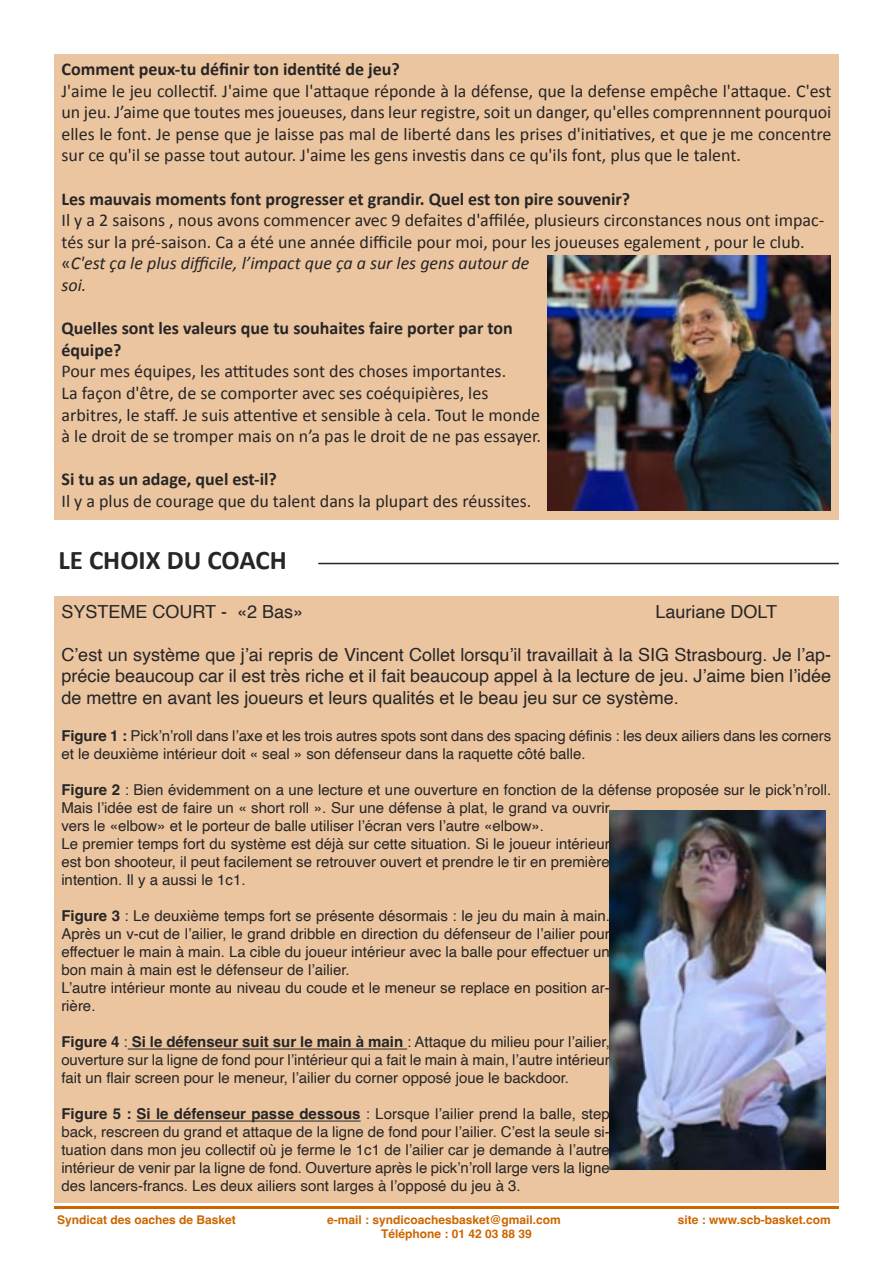
<style>
.page{position:relative;width:893px;height:1263px;background:#fff}
.page>*{position:absolute;margin:0;border:0;box-sizing:border-box;transform-origin:0 0}
.t1{font:700 27px "Calibri";color:#272526}
.t2{font:18px/21.6px "Calibri";color:#272526}
.t3{font:18px/21.6px "Helvetica";color:#272526;text-align:justify}
.t4{font:700 18px/21.6px "Calibri";color:#272526}
.t5{font:15px/18px "Helvetica";color:#272526;text-align:justify}
.t6{font:700 12px "Helvetica";color:#c60}
.s1{font-style:italic}
.s2{font-weight:700}
</style>
<div class="page">
<div style="left:54px;top:597px;width:785px;height:606px;background:#ebc59f"></div>
<hr style="left:128px;top:1048px;width:279px;height:1px;background:#272526">
<hr style="left:137px;top:1120px;width:224px;height:1px;background:#272526">
<hr style="left:54px;top:1206px;width:785px;height:3px;background:#c60">
<hr style="left:318px;top:563px;width:521px;height:1px;background:#272526">
<div style="left:54px;top:54px;width:785px;height:466px;background:#ebc59f"></div>
<img style="left:548px;top:255px;width:283px;height:256px">
<img style="left:610px;top:810px;width:215px;height:359px">
<p class="t4" style="left:62px;top:58px;width:340px">Comment peux-tu définir ton identité de jeu?</p>
<p class="t2" style="left:62px;top:80px;width:771px;text-align:justify">J'aime le jeu collectif. J'aime que l'attaque réponde à la défense, que la defense empêche l'attaque. C'est un jeu. J’aime que toutes mes joueuses, dans leur registre, soit un danger, qu'elles comprennnent pourquoi elles le font. Je pense que je laisse pas mal de liberté dans les prises d'initiatives, et que je me concentre sur ce qu'il se passe tout autour. J'aime les gens investis dans ce qu'ils font, plus que le talent.</p>
<p class="t4" style="left:62px;top:188px;width:570px">Les mauvais moments font progresser et grandir. Quel est ton pire souvenir?</p>
<p class="t2" style="left:62px;top:209px;width:764px">Il y a 2 saisons , nous avons commencer avec 9 defaites d'affilée, plusieurs circonstances nous ont impac&shy;tés sur la pré-saison. Ca a été une année difficile pour moi, pour les joueuses egalement , pour le club. «<span class="s1">C'est ça le plus difficile, l’impact que ça a sur les gens autour de<br>soi.</span></p>
<p class="t4" style="left:62px;top:317px;width:453px">Quelles sont les valeurs que tu souhaites faire porter par ton équipe?</p>
<p class="t2" style="left:62px;top:360px;width:446px">Pour mes équipes, les attitudes sont des choses importantes.<br>La façon d'être, de se comporter avec ses coéquipières, les</p>
<p class="t2" style="left:62px;top:404px;width:481px">arbitres, le staff. Je suis attentive et sensible à cela. Tout le monde à le droit de se tromper mais on n’a pas le droit de ne pas essayer.</p>
<p class="t4" style="left:62px;top:468px;width:217px">Si tu as un adage, quel est-il?</p>
<p class="t2" style="left:62px;top:490px;width:471px">Il y a plus de courage que du talent dans la plupart des réussites.</p>
<p class="t1" style="left:58px;top:543px;width:230px">LE CHOIX DU COACH</p>
<p class="t3" style="left:61px;top:602px;width:243px">SYSTEME COURT - «2 Bas»</p>
<p class="t3" style="left:655px;top:602px;width:123px">Lauriane DOLT</p>
<p class="t3" style="left:61px;top:645px;width:771px">C’est un système que j’ai repris de Vincent Collet lorsqu’il travaillait à la SIG Strasbourg. Je l’ap&shy;précie beaucoup car il est très riche et il fait beaucoup appel à la lecture de jeu. J’aime bien l’idée de mettre en avant les joueurs et leurs qualités et le beau jeu sur ce système.</p>
<p class="t5" style="left:61px;top:728px;width:771px"><span class="s2">Figure 1 :</span> Pick’n’roll dans l’axe et les trois autres spots sont dans des spacing définis : les deux ailiers dans les corners et le deuxième intérieur doit « seal » son défenseur dans la raquette côté balle.</p>
<p class="t5" style="left:61px;top:782px;width:771px;text-align:left"><span class="s2">Figure 2</span> : Bien évidemment on a une lecture et une ouverture en fonction de la défense proposée sur le pick’n’roll.<br>Mais l’idée est de faire un « short roll ». Sur une défense à plat, le grand va ouvrir<br>vers le «elbow» et le porteur de balle utiliser l’écran vers l’autre «elbow».</p>
<p class="t5" style="left:61px;top:836px;width:550px">Le premier temps fort du système est déjà sur cette situation. Si le joueur intérieur est bon shooteur, il peut facilement se retrouver ouvert et prendre le tir en première intention. Il y a aussi le 1c1.</p>
<p class="t5" style="left:61px;top:908px;width:550px"><span class="s2">Figure 3</span> : Le deuxième temps fort se présente désormais : le jeu du main à main.<br>Après un v-cut de l’ailier, le grand dribble en direction du défenseur de l’ailier pour effectuer le main à main. La cible du joueur intérieur avec la balle pour effectuer un bon main à main est le défenseur de l’ailier.</p>
<p class="t5" style="left:61px;top:980px;width:550px">L’autre intérieur monte au niveau du coude et le meneur se replace en position ar&shy;rière.</p>
<p class="t5" style="left:61px;top:1034px;width:550px"><span class="s2">Figure 4</span> : <span class="s2">Si le défenseur suit sur le main à main</span> : Attaque du milieu pour l’ailier, ouverture sur la ligne de fond pour l’intérieur qui a fait le main à main, l’autre intérieur fait un flair screen pour le meneur, l’ailier du corner opposé joue le backdoor.</p>
<p class="t5" style="left:61px;top:1106px;width:550px"><span class="s2">Figure 5 : Si le défenseur passe dessous</span> : Lorsque l’ailier prend la balle, step back, rescreen du grand et attaque de la ligne de fond pour l’ailier. C’est la seule si&shy;tuation dans mon jeu collectif où je ferme le 1c1 de l’ailier car je demande à l’autre intérieur de venir par la ligne de fond. Ouverture après le pick’n’roll large vers la ligne des lancers-francs. Les deux ailiers sont larges à l’opposé du jeu à 3.</p>
<p class="t6" style="left:57px;top:1215px;width:180px">Syndicat des oaches de Basket</p>
<p class="t6" style="left:327px;top:1215px;width:235px">e-mail : syndicoachesbasket@gmail.com</p>
<p class="t6" style="left:678px;top:1215px;width:154px">site : www.scb-basket.com</p>
<p class="t6" style="left:381px;top:1229px;width:152px">Téléphone : 01 42 03 88 39</p>
</div>
